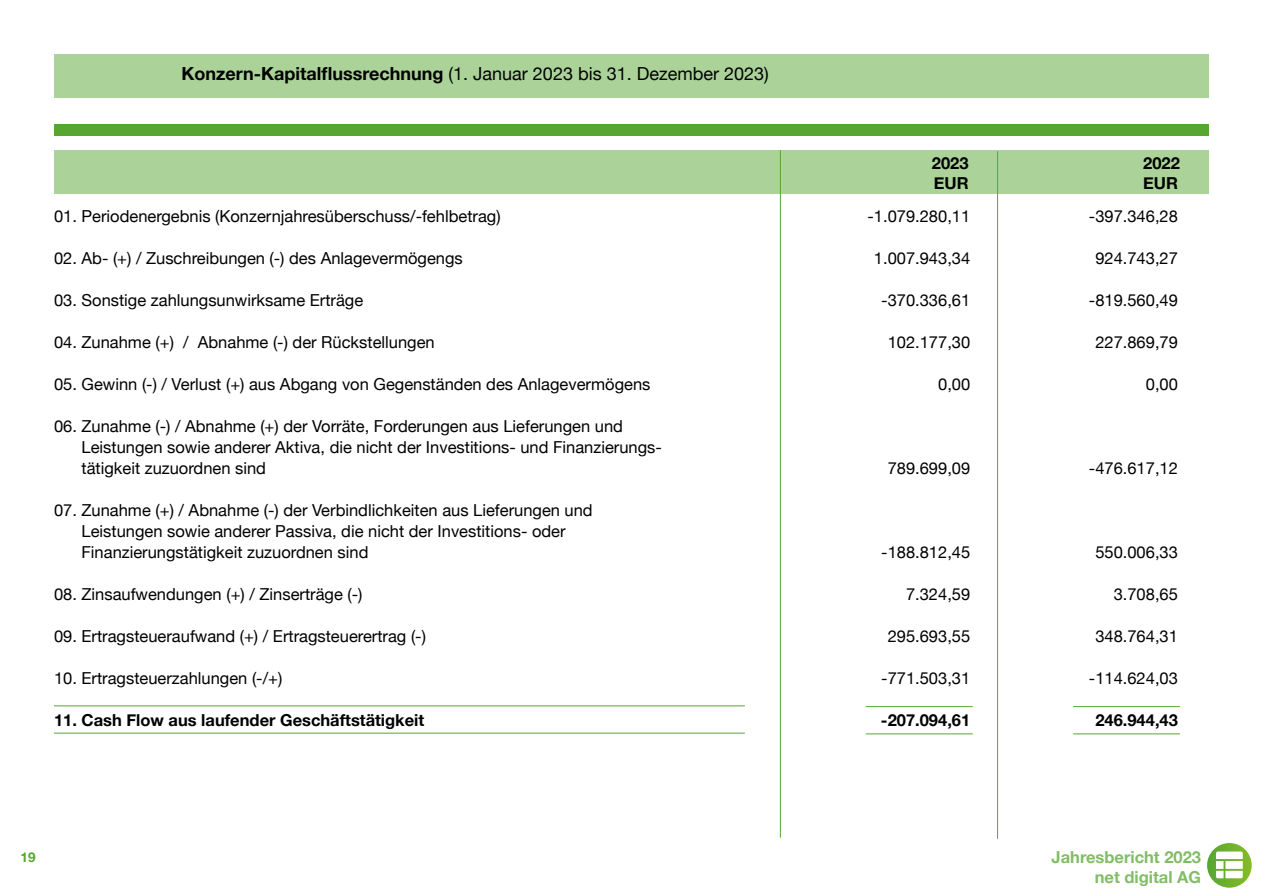
<style>
.page{position:relative;width:1263px;height:893px;background:#fff}
.page>*{position:absolute;margin:0;border:0;box-sizing:border-box;transform-origin:0 0}
.t1{font:18px "Helvetica Neue";color:#020203}
.t2{font:16.5px/21px "Helvetica Neue";color:#000}
.t3{font:700 16.5px "Helvetica Neue";color:#000}
.t4{font:700 16.5px/19.8px "Helvetica Neue";color:#57a632;text-align:right}
.t5{font:700 13.5px "Helvetica Neue";color:#57a632}
.s1{font-weight:700}
</style>
<div class="page">
<div style="left:54px;top:54px;width:1155px;height:43px;background:#abd298"></div>
<div style="left:54px;top:124px;width:1154px;height:12px;background:#57a632"></div>
<div style="left:54px;top:150px;width:1155px;height:44px;background:#abd298"></div>
<hr style="left:997px;top:151px;width:1px;height:688px;background:#57a632">
<hr style="left:780px;top:150px;width:1px;height:688px;background:#57a632">
<hr style="left:866px;top:706px;width:107px;height:1px;background:#57a632">
<hr style="left:1073px;top:706px;width:107px;height:1px;background:#57a632">
<hr style="left:866px;top:733px;width:107px;height:1px;background:#57a632">
<hr style="left:1073px;top:733px;width:107px;height:1px;background:#57a632">
<hr style="left:54px;top:705px;width:691px;height:1px;background:#57a632">
<hr style="left:54px;top:733px;width:691px;height:1px;background:#57a632">
<svg style="left:1207px;top:843px;width:45px;height:45px"></svg>
<svg style="left:1216px;top:851px;width:27px;height:27px"></svg>
<p class="t1" style="left:182px;top:61px;width:589px"><span class="s1">Konzern-Kapitalflussrechnung</span> (1. Januar 2023 bis 31. Dezember 2023)</p>
<p class="t2" style="left:54px;top:207px;width:448px">01. Periodenergebnis (Konzernjahresüberschuss/-fehlbetrag)</p>
<p class="t2" style="left:54px;top:248px;width:410px">02. Ab- (+) / Zuschreibungen (-) des Anlagevermögengs</p>
<p class="t2" style="left:54px;top:290px;width:311px">03. Sonstige zahlungsunwirksame Erträge</p>
<p class="t2" style="left:54px;top:332px;width:382px">04. Zunahme (+) / Abnahme (-) der Rückstellungen</p>
<p class="t2" style="left:54px;top:374px;width:598px">05. Gewinn (-) / Verlust (+) aus Abgang von Gegenständen des Anlagevermögens</p>
<p class="t2" style="left:82px;top:416px;width:582px;text-indent:-28px">06. Zunahme (-) / Abnahme (+) der Vorräte, Forderungen aus Lieferungen und<br>Leistungen sowie anderer Aktiva, die nicht der Investitions- und Finanzierungs&shy;tätigkeit zuzuordnen sind</p>
<p class="t2" style="left:82px;top:500px;width:513px;text-indent:-28px">07. Zunahme (+) / Abnahme (-) der Verbindlichkeiten aus Lieferungen und<br>Leistungen sowie anderer Passiva, die nicht der Investitions- oder<br>Finanzierungstätigkeit zuzuordnen sind</p>
<p class="t2" style="left:54px;top:584px;width:310px">08. Zinsaufwendungen (+) / Zinserträge (-)</p>
<p class="t2" style="left:54px;top:626px;width:373px">09. Ertragsteueraufwand (+) / Ertragsteuerertrag (-)</p>
<p class="t2" style="left:54px;top:668px;width:230px">10. Ertragsteuerzahlungen (-/+)</p>
<p class="t3" style="left:54px;top:707px;width:372px">11. Cash Flow aus laufender Geschäftstätigkeit</p>
<p class="t5" style="left:21px;top:847px;width:17px">19</p>
<p class="t3" style="left:932px;top:150px;width:38px">2023</p>
<p class="t3" style="left:1143px;top:150px;width:38px">2022</p>
<p class="t3" style="left:934px;top:170px;width:36px">EUR</p>
<p class="t3" style="left:1143px;top:170px;width:36px">EUR</p>
<p class="t2" style="left:867px;top:206px;width:104px">-1.079.280,11</p>
<p class="t2" style="left:874px;top:248px;width:98px">1.007.943,34</p>
<p class="t2" style="left:881px;top:290px;width:90px">-370.336,61</p>
<p class="t2" style="left:888px;top:332px;width:84px">102.177,30</p>
<p class="t2" style="left:938px;top:374px;width:34px">0,00</p>
<p class="t2" style="left:888px;top:458px;width:84px">789.699,09</p>
<p class="t2" style="left:881px;top:542px;width:90px">-188.812,45</p>
<p class="t2" style="left:906px;top:584px;width:66px">7.324,59</p>
<p class="t2" style="left:888px;top:626px;width:84px">295.693,55</p>
<p class="t2" style="left:881px;top:668px;width:90px">-771.503,31</p>
<p class="t3" style="left:881px;top:707px;width:91px">-207.094,61</p>
<p class="t2" style="left:1089px;top:206px;width:90px">-397.346,28</p>
<p class="t2" style="left:1095px;top:248px;width:84px">924.743,27</p>
<p class="t2" style="left:1089px;top:290px;width:90px">-819.560,49</p>
<p class="t2" style="left:1095px;top:332px;width:84px">227.869,79</p>
<p class="t2" style="left:1146px;top:374px;width:34px">0,00</p>
<p class="t2" style="left:1089px;top:458px;width:90px">-476.617,12</p>
<p class="t2" style="left:1095px;top:542px;width:84px">550.006,33</p>
<p class="t2" style="left:1114px;top:584px;width:66px">3.708,65</p>
<p class="t2" style="left:1095px;top:626px;width:84px">348.764,31</p>
<p class="t2" style="left:1089px;top:668px;width:90px">-114.624,03</p>
<p class="t3" style="left:1095px;top:707px;width:84px">246.944,43</p>
<p class="t4" style="left:1051px;top:848px;width:151px">Jahresbericht 2023 net digital AG</p>
</div>
